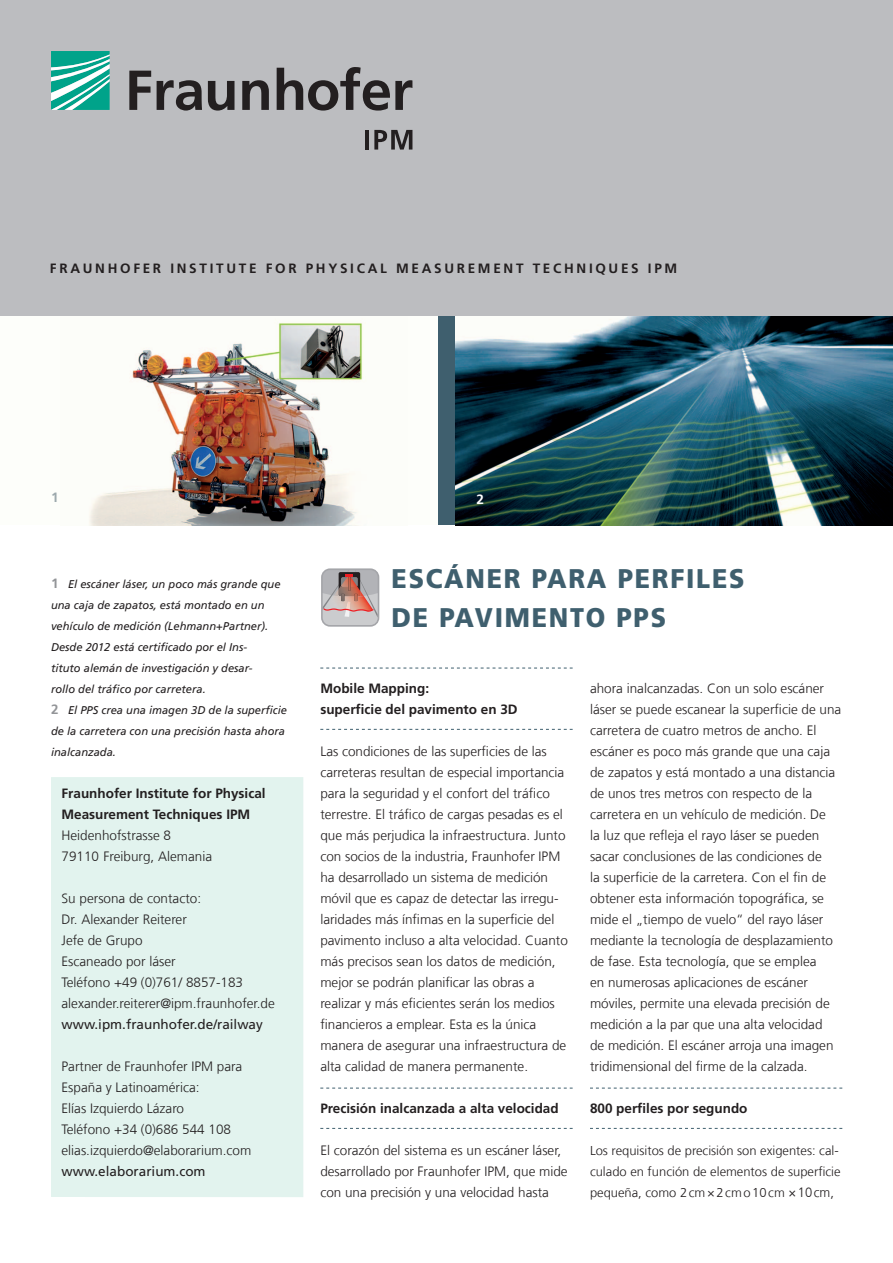
<style>
.page{position:relative;width:893px;height:1263px;background:#fff}
.page>*{position:absolute;margin:0;border:0;box-sizing:border-box;transform-origin:0 0}
.t1{font:900 27px/39px "Frutiger LT Com";letter-spacing:.07em;color:#3f5f6e;scale:.93 1}
.t2{font:300 13.5px/21px "Frutiger LT Com";color:#231f20}
.t3{font:700 13.5px/21px "Frutiger LT Com";color:#231f20}
.t4{font:13.5px "Frutiger LT Com";color:#231f20}
.t5{font:700 13.5px "Frutiger LT Com";letter-spacing:.2em;color:#231f20}
.t6{font:700 13.5px "Frutiger LT Com";color:#9da9ad}
.t7{font:700 13.5px "Frutiger LT Com";color:#fff}
.t8{font:300 12.9px/21px "Frutiger LT Com";color:#231f20}
.t9{font:italic 11.25px/21px "Frutiger LT Com";color:#231f20}
.s1{font-weight:700;font-style:normal;font-size:13.5px;color:#939598}
.s2{font-size:13.5px}
</style>
<div class="page">
<img style="left:455px;top:315px;width:438px;height:210px">
<div style="left:0;top:315px;width:438px;height:210px;background:#fdfefa"></div>
<img style="left:61px;top:315px;width:346px;height:210px">
<div style="left:0;top:0;width:893px;height:315px;background:#bcbdc0"></div>
<svg style="left:320px;top:668px;width:253px;height:1px"></svg>
<svg style="left:320px;top:729px;width:253px;height:1px"></svg>
<svg style="left:320px;top:1088px;width:253px;height:1px"></svg>
<svg style="left:320px;top:1128px;width:253px;height:1px"></svg>
<svg style="left:590px;top:1088px;width:252px;height:1px"></svg>
<svg style="left:590px;top:1128px;width:252px;height:1px"></svg>
<svg style="left:51px;top:51px;width:59px;height:59px;background:#4bbcab"></svg>
<svg style="left:129px;top:67px;width:283px;height:44px"></svg>
<hr style="left:365px;top:130px;width:4px;height:20px;background:#231f20">
<svg style="left:374px;top:130px;width:38px;height:20px"></svg>
<svg style="left:321px;top:568px;width:58px;height:59px;background:#baa6a5"></svg>
<div style="left:51px;top:777px;width:252px;height:420px;background:#e2f3ee"></div>
<p class="t5" style="left:50px;top:260px;width:374px">FRAUNHOFER INSTITUTe Fo R Ph ysi ca l Measurement</p>
<p class="t3" style="left:533px;top:258px;width:42px">Te chni</p>
<p class="t3" style="left:595px;top:258px;width:24px">ques</p>
<p class="t3" style="left:648px;top:258px;width:31px">IPM</p>
<p class="t6" style="left:51px;top:489px;width:9px">1</p>
<p class="t7" style="left:476px;top:491px;width:9px">2</p>
<p class="t9" style="left:51px;top:574px;width:238px"><span class="s1">1</span> El escáner láser, un poco más grande que una caja de zapatos, está montado en un vehículo de medición (Lehmann+Partner).<br>Desde 2012 está certificado por el Ins-<br>tituto alemán de investigación y desar-<br>rollo del tráfico por carretera.<br><span class="s1">2</span> El PPS crea una imagen 3D de la superficie de la carretera con una precisión hasta ahora inalcanzada.</p>
<p class="t3" style="left:62px;top:783px;width:206px">Fraunhofer Institute for Physical<br>Measurement Techniques IPM</p>
<p class="t2" style="left:62px;top:825px;width:152px">Heidenhofstrasse 8<br>79110 Freiburg, Alemania</p>
<p class="t2" style="left:62px;top:888px;width:215px">Su persona de contacto:<br>Dr. Alexander Reiterer<br>Jefe de Grupo<br>Escaneado por láser<br>Teléfono +49 (0)761/ 8857-183 alexander.reiterer@ipm.fraunhofer.de</p>
<p class="t4" style="left:62px;top:1016px;width:203px">www.ipm.fraunhofer.de/railway</p>
<p class="t2" style="left:62px;top:1056px;width:191px">Partner de Fraunhofer IPM para<br>España y Latinoamérica:<br>Elías Izquierdo Lázaro<br>Teléfono +34 (0)686 544 108 elias.izquierdo@elaborarium.com</p>
<p class="t4" style="left:62px;top:1163px;width:146px">www.elaborarium.com</p>
<h1 class="t1" style="left:392px;top:559px;width:381px">ESCÁNER PARA PERFILES<br>DE PAVIMENTO PPS</h1>
<p class="t3" style="left:320px;top:678px;width:199px">Mobile Mapping:<br>superficie del pavimento en 3D</p>
<p class="t2" style="left:320px;top:741px;width:249px">Las condiciones de las superficies de las carreteras resultan de especial importancia para la seguridad y el confort del tráfico terrestre. El tráfico de cargas pesadas es el que más perjudica la infraestructura. Junto con socios de la industria, Fraunhofer IPM ha desarrollado un sistema de medición móvil que es capaz de detectar las irregu&shy;laridades más ínfimas en la superficie del pavimento incluso a alta velocidad. Cuanto más precisos sean los datos de medición, mejor se podrán planificar las obras a realizar y más eficientes serán los medios financieros a emplear. Esta es la única manera de asegurar una infraestructura de alta calidad de manera permanente.</p>
<p class="t3" style="left:320px;top:1098px;width:240px">Precisión inalcanzada a alta velocidad</p>
<p class="t2" style="left:320px;top:1140px;width:249px">El corazón del sistema es un escáner láser, desarrollado por Fraunhofer IPM, que mide con una precisión y una velocidad hasta</p>
<p class="t2" style="left:590px;top:678px;width:253px">ahora inalcanzadas. Con un solo escáner láser se puede escanear la superficie de una carretera de cuatro metros de ancho. El escáner es poco más grande que una caja de zapatos y está montado a una distancia de unos tres metros con respecto de la carretera en un vehículo de medición. De<br>la luz que refleja el rayo láser se pueden sacar conclusiones de las condiciones de<br>la superficie de la carretera. Con el fin de obtener esta información topográfica, se mide el „tiempo de vuelo“ del rayo láser mediante la tecnología de desplazamiento de fase. Esta tecnología, que se emplea<br>en numerosas aplicaciones de escáner móviles, permite una elevada precisión de medición a la par que una alta velocidad<br>de medición. El escáner arroja una imagen tridimensional del firme de la calzada.</p>
<p class="t3" style="left:590px;top:1098px;width:159px">800 perfiles por segundo</p>
<p class="t8" style="left:590px;top:1140px;width:252px">Los requisitos de precisión son exigentes: cal&shy;culado en función de elementos de superficie pequeña, como 2cm×2cmo10cm <span class="s2">×10cm,</span></p>
</div>
